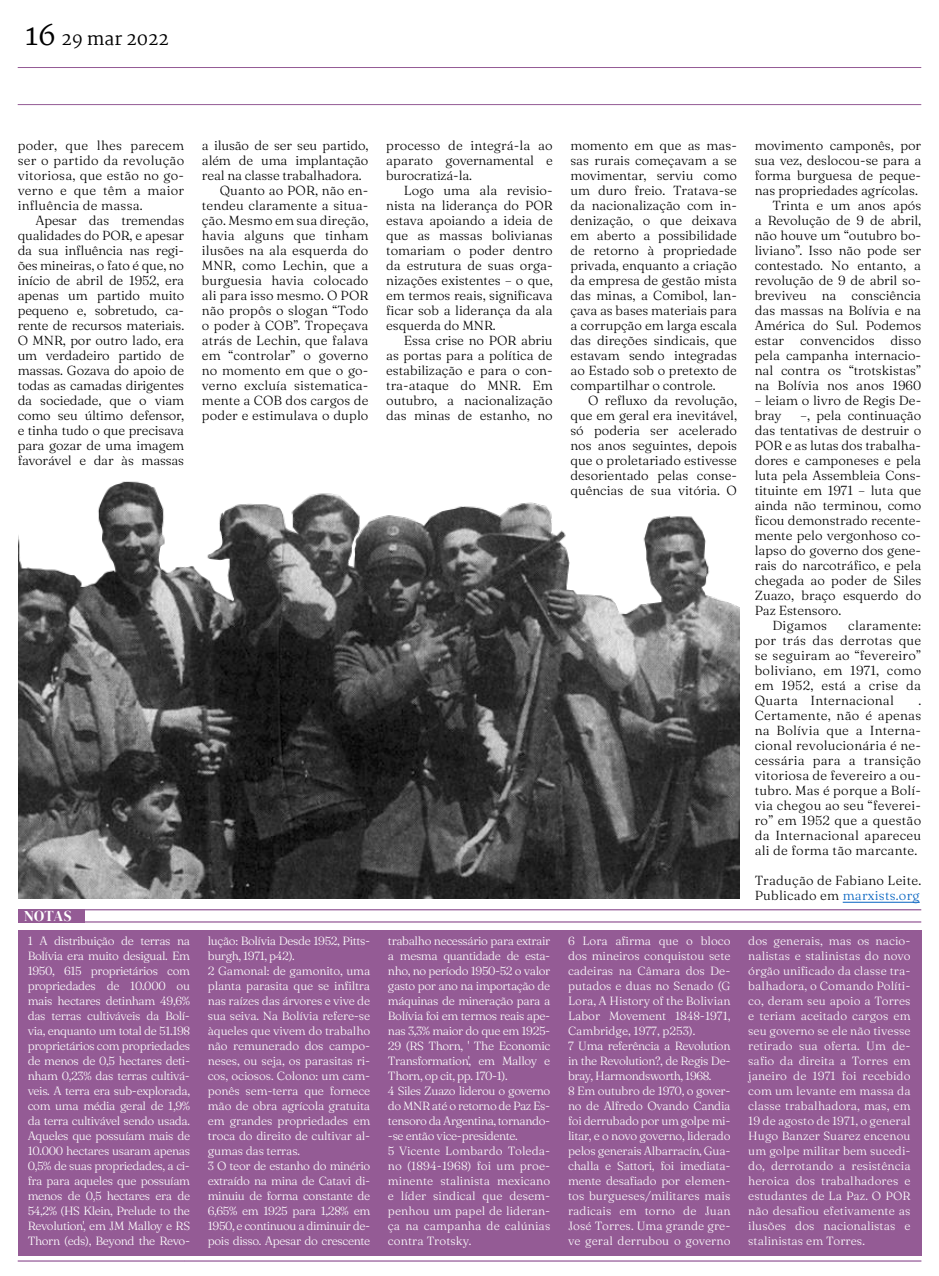
<style>
.page{position:relative;width:939px;height:1276px;background:#fff}
.page>*{position:absolute;margin:0;border:0;box-sizing:border-box;transform-origin:0 0}
.t1{font:17.5px "Martel";color:#000}
.t2{font:15px "DM Serif Display";letter-spacing:.02em;color:#fff}
.t3{font:300 13.12px/15px "Fraunces 9 pt";color:#000;text-align:justify}
.t4{font:300 13.12px/15px "Fraunces 9 pt";letter-spacing:.02em;color:#000}
.t5{font:300 11.88px/15px "Fraunces 9 pt";letter-spacing:-.02em;color:#fff;text-align:justify}
.t6{font:300 11.88px/15px "Fraunces 9 pt";color:#fff}
.s1{font-size:28.75px}
.s2{color:#0563c1}
</style>
<div class="page">
<div style="left:18px;top:930px;width:903px;height:325px;background:#945b95"></div>
<hr style="left:843px;top:902px;width:77px;height:1px;background:#0563c1">
<hr style="left:18px;top:67px;width:903px;height:1px;background:#945b95">
<hr style="left:18px;top:104px;width:903px;height:1px;background:#945b95">
<img style="left:18px;top:481px;width:721px;height:417px">
<hr style="left:83px;top:909px;width:838px;height:1px;background:#955a98">
<hr style="left:83px;top:921px;width:838px;height:1px;background:#955a98">
<hr style="left:18px;top:1260px;width:167px;height:1px;background:#955a98">
<hr style="left:184px;top:1260px;width:737px;height:1px;background:#955a98">
<div style="left:18px;top:909px;width:66px;height:13px;background:#945b95"></div>
<h1 class="t1" style="left:25px;top:29px;width:145px"><span class="s1">16</span> 29 mar 2022</h1>
<p class="t3" style="left:18px;top:137px;width:168px">poder, que lhes parecem ser o partido da revolução vitoriosa, que estão no go&shy;verno e que têm a maior influência de massa.</p>
<p class="t3" style="left:18px;top:212px;width:168px;text-indent:18px">Apesar das tremendas qualidades do POR, e apesar da sua influência nas regi&shy;ões mineiras, o fato é que, no início de abril de 1952, era apenas um partido muito pequeno e, sobretudo, ca&shy;rente de recursos materiais.<br>O MNR, por outro lado, era um verdadeiro partido de massas. Gozava do apoio de todas as camadas dirigentes da sociedade, que o viam como seu último defensor, e tinha tudo o que precisava para gozar de uma imagem favorável e dar às massas</p>
<p class="t3" style="left:202px;top:137px;width:168px">a ilusão de ser seu partido,</p>
<p class="t3" style="left:202px;top:152px;width:168px">além de uma implantação</p>
<p class="t3" style="left:202px;top:167px;width:161px">real na classe trabalhadora.</p>
<p class="t3" style="left:220px;top:182px;width:150px">Quanto ao POR, não en-</p>
<p class="t3" style="left:202px;top:197px;width:168px">tendeu claramente a situa-</p>
<p class="t3" style="left:202px;top:212px;width:168px">ção. Mesmo em sua direção,</p>
<p class="t3" style="left:202px;top:227px;width:168px">havia alguns que tinham</p>
<p class="t3" style="left:202px;top:242px;width:168px">ilusões na ala esquerda do</p>
<p class="t3" style="left:202px;top:257px;width:168px">MNR, como Lechin, que a</p>
<p class="t3" style="left:202px;top:272px;width:168px">burguesia havia colocado</p>
<p class="t3" style="left:202px;top:287px;width:168px">ali para isso mesmo. O POR</p>
<p class="t3" style="left:202px;top:302px;width:168px">não propôs o slogan “Todo</p>
<p class="t3" style="left:202px;top:317px;width:168px">o poder à COB”. Tropeçava</p>
<p class="t3" style="left:202px;top:332px;width:168px">atrás de Lechin, que falava</p>
<p class="t3" style="left:202px;top:347px;width:168px">em “controlar” o governo</p>
<p class="t3" style="left:202px;top:362px;width:168px">no momento em que o go-</p>
<p class="t3" style="left:202px;top:377px;width:168px">verno excluía sistematica-</p>
<p class="t3" style="left:202px;top:392px;width:168px">mente a COB dos cargos de</p>
<p class="t3" style="left:202px;top:407px;width:168px">poder e estimulava o duplo</p>
<p class="t3" style="left:386px;top:137px;width:168px">processo de integrá-la ao aparato governamental e burocratizá-la.</p>
<p class="t3" style="left:386px;top:182px;width:168px;text-indent:18px">Logo uma ala revisio&shy;nista na liderança do POR estava apoiando a ideia de que as massas bolivianas tomariam o poder dentro da estrutura de suas orga&shy;nizações existentes – o que, em termos reais, significava ficar sob a liderança da ala esquerda do MNR.</p>
<p class="t3" style="left:386px;top:332px;width:168px;text-indent:18px">Essa crise no POR abriu as portas para a política de estabilização e para o con&shy;tra-ataque do MNR. Em outubro, a nacionalização das minas de estanho, no</p>
<p class="t3" style="left:570px;top:137px;width:168px">momento em que as mas&shy;sas rurais começavam a se movimentar, serviu como um duro freio. Tratava-se da nacionalização com in&shy;denização, o que deixava em aberto a possibilidade de retorno à propriedade privada, enquanto a criação da empresa de gestão mista das minas, a Comibol, lan&shy;çava as bases materiais para a corrupção em larga escala das direções sindicais, que estavam sendo integradas ao Estado sob o pretexto de compartilhar o controle.</p>
<p class="t3" style="left:570px;top:392px;width:168px;text-indent:18px">O refluxo da revolução, que em geral era inevitável, só poderia ser acelerado nos anos seguintes, depois que o proletariado estivesse desorientado pelas conse&shy;quências de sua vitória. O</p>
<p class="t2" style="left:24px;top:907px;width:49px">NOTAS</p>
<p class="t3" style="left:755px;top:137px;width:168px;text-align:right">movimento camponês, por sua vez, deslocou-se para a forma burguesa de peque&shy;nas propriedades agrícolas.<br>Trinta e um anos após<br>a Revolução de 9 de abril, não houve um “outubro bo&shy;liviano”. Isso não pode ser contestado. No entanto, a revolução de 9 de abril so&shy;breviveu na consciência das massas na Bolívia e na<br>América do Sul. Podemos estar convencidos disso pela campanha internacio&shy;nal contra os “trotskistas” na Bolívia nos anos 1960</p>
<p class="t3" style="left:755px;top:392px;width:168px">– leiam o livro de Regis De&shy;bray</p>
<p class="t3" style="left:801px;top:407px;width:122px">–, pela continuação</p>
<p class="t3" style="left:755px;top:422px;width:168px">das tentativas de destruir o</p>
<p class="t3" style="left:755px;top:437px;width:168px">POR e as lutas dos trabalha-</p>
<p class="t3" style="left:755px;top:452px;width:168px">dores e camponeses e pela</p>
<p class="t3" style="left:755px;top:467px;width:168px">luta pela Assembleia Cons-</p>
<p class="t3" style="left:755px;top:482px;width:168px">tituinte em 1971 – luta que</p>
<p class="t3" style="left:755px;top:497px;width:168px">ainda não terminou, como</p>
<p class="t3" style="left:755px;top:512px;width:168px">ficou demonstrado recente-</p>
<p class="t3" style="left:755px;top:527px;width:168px">mente pelo vergonhoso co-</p>
<p class="t3" style="left:755px;top:542px;width:168px">lapso do governo dos gene-</p>
<p class="t3" style="left:755px;top:557px;width:168px">rais do narcotráfico, e pela</p>
<p class="t3" style="left:755px;top:572px;width:168px">chegada ao poder de Siles</p>
<p class="t3" style="left:755px;top:587px;width:168px">Zuazo, braço esquerdo do</p>
<p class="t3" style="left:755px;top:602px;width:88px">Paz Estensoro.</p>
<p class="t4" style="left:772px;top:617px;width:56px">Digamos</p>
<p class="t3" style="left:755px;top:617px;width:168px;text-indent:94px">claramente: por trás das derrotas que se seguiram ao “fevereiro” boliviano, em 1971, como em 1952, está a crise da Quarta Internacional</p>
<p class="t3" style="left:755px;top:692px;width:168px;text-indent:164px">.<br>Certamente, não é apenas na Bolívia que a Interna&shy;cional revolucionária é ne&shy;cessária para a transição vitoriosa de fevereiro a ou&shy;tubro. Mas é porque a Bolí&shy;via chegou ao seu “feverei&shy;ro” em 1952 que a questão da Internacional apareceu ali de forma tão marcante.</p>
<p class="t4" style="left:755px;top:872px;width:168px">Tradução de Fabiano Leite.<br>Publicado em <span class="s2">marxists.org</span></p>
<p class="t5" style="left:28px;top:933px;width:164px">1 A distribuição de terras na Bolívia era muito desigual. Em 1950, 615 proprietários com propriedades de 10.000 ou mais hectares detinham 49,6% das terras cultiváveis da Bolí&shy;via, enquanto um total de 51.198 proprietários com propriedades de menos de 0,5 hectares deti&shy;nham 0,23% das terras cultivá&shy;veis. A terra era sub-explorada, com uma média geral de 1,9% da terra cultivável sendo usada.<br>Aqueles que possuíam mais de 10.000 hectares usaram apenas 0,5% de suas propriedades, a ci&shy;fra para aqueles que possuíam menos de 0,5 hectares era de 54,2% (HS Klein, Prelude to the Revolution', em JM Malloy e RS Thorn (eds), Beyond the Revo-</p>
<p class="t5" style="left:208px;top:933px;width:164px;text-align:left">lução: Bolívia Desde 1952, Pitts&shy;burgh, 1971, p42).<br>2 Gamonal: de gamonito, uma planta parasita que se infiltra nas raízes das árvores e vive de sua seiva. Na Bolívia refere-se àqueles que vivem do trabalho não remunerado dos campo&shy;neses, ou seja, os parasitas ri&shy;cos, ociosos. Colono: um cam&shy;ponês sem-terra que fornece mão de obra agrícola gratuita em grandes propriedades em troca do direito de cultivar al&shy;gumas das terras.<br>3 O teor de estanho do minério extraído na mina de Catavi di&shy;minuiu de forma constante de<br>6,65% em 1925 para 1,28% em<br>1950, e continuou a diminuir de&shy;pois disso. Apesar do crescente</p>
<p class="t5" style="left:388px;top:933px;width:164px;text-align:left">trabalho necessário para extrair a mesma quantidade de esta&shy;nho, no período 1950-52 o valor gasto por ano na importação de máquinas de mineração para a<br>Bolívia foi em termos reais ape&shy;nas 3,3% maior do que em 1925-<br>29 (RS Thorn, ' The Economic<br>Transformation', em Malloy e<br>Thorn, op cit, pp. 170-1).<br>4 Siles Zuazo liderou o governo do MNR até o retorno de Paz Es&shy;tensoro da Argentina, tornando--se então vice-presidente.<br>5 Vicente Lombardo Toleda&shy;no (1894-1968) foi um proe&shy;minente stalinista mexicano e líder sindical que desem&shy;penhou um papel de lideran&shy;ça na campanha de calúnias contra Trotsky.</p>
<p class="t6" style="left:568px;top:932px;width:164px">6 Lora afirma que o bloco dos mineiros conquistou sete cadeiras na Câmara dos De&shy;putados e duas no Senado (G<br>Lora, A History of the Bolivian<br>Labor Movement 1848-1971,<br>Cambridge, 1977, p253).<br>7 Uma referência a Revolution in the Revolution?, de Regis De&shy;bray, Harmondsworth, 1968.<br>8 Em outubro de 1970, o gover&shy;no de Alfredo Ovando Candia foi derrubado por um golpe mi&shy;litar, e o novo governo, liderado pelos generais Albarracín, Gua&shy;challa e Sattori, foi imediata&shy;mente desafiado por elemen&shy;tos burgueses/militares mais radicais em torno de Juan<br>José Torres. Uma grande gre&shy;ve geral derrubou o governo</p>
<p class="t5" style="left:748px;top:932px;width:164px">dos generais, mas os nacio&shy;nalistas e stalinistas do novo órgão unificado da classe tra&shy;balhadora, o Comando Políti&shy;co, deram seu apoio a Torres e teriam aceitado cargos em seu governo se ele não tivesse retirado sua oferta. Um de&shy;safio da direita a Torres em janeiro de 1971 foi recebido com um levante em massa da classe trabalhadora, mas, em 19 de agosto de 1971, o general Hugo Banzer Suarez encenou um golpe militar bem sucedi&shy;do, derrotando a resistência heroica dos trabalhadores e estudantes de La Paz. O POR não desafiou efetivamente as ilusões dos nacionalistas e stalinistas em Torres.</p>
</div>
